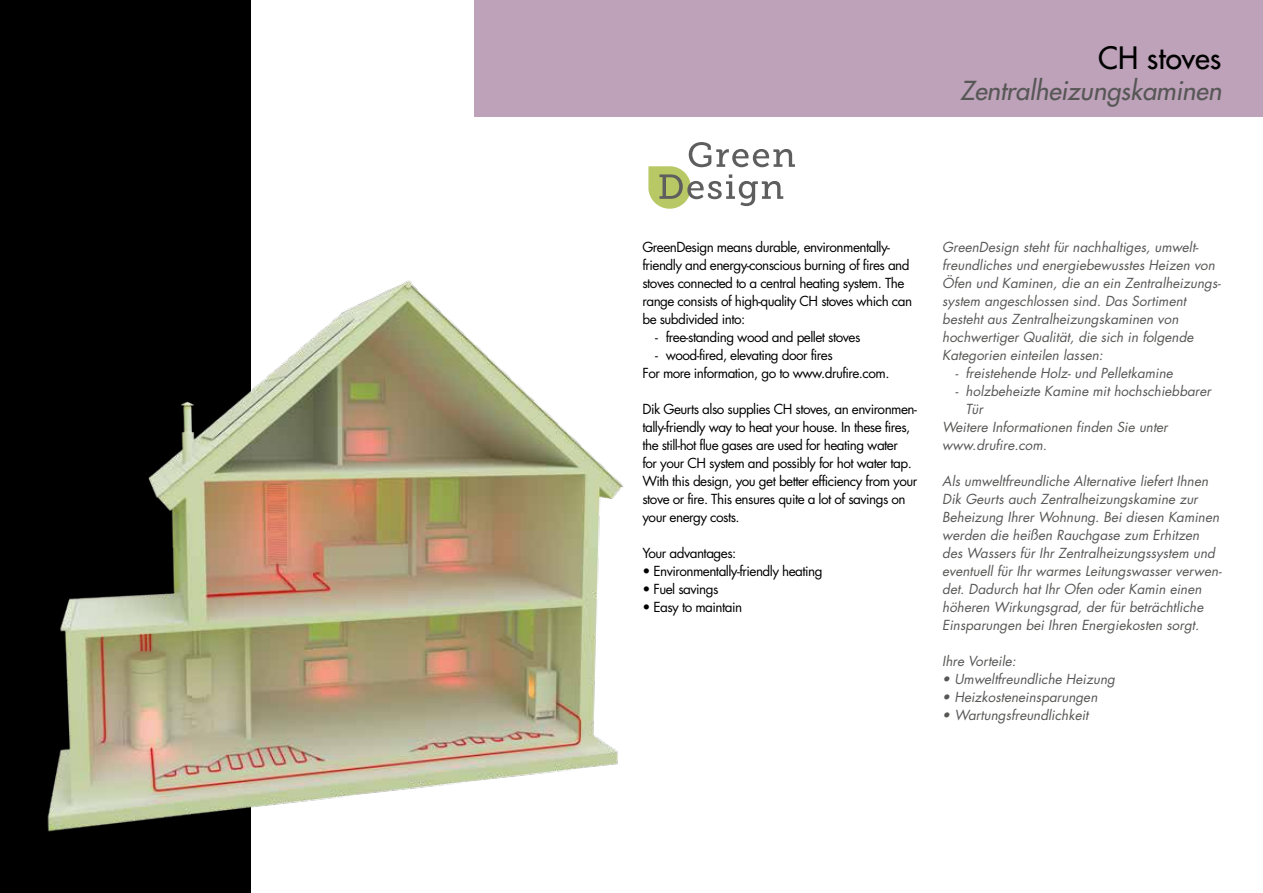
<style>
.page{position:relative;width:1263px;height:893px;background:#fff}
.page>*{position:absolute;margin:0;border:0;box-sizing:border-box;transform-origin:0 0}
.t1{font:500 30px "Futura Std";color:#000}
.t2{font:italic 500 25.5px "Futura Std";color:#575756}
.t3{font:italic 13.5px/18px "Futura Std";color:#575756}
.t4{font:13.5px/18px "Futura Std";letter-spacing:-.04em;color:#000}
</style>
<div class="page">
<div style="left:0;top:0;width:251px;height:893px;background:#000"></div>
<div style="left:474px;top:0;width:789px;height:117px;background:#bda2ba"></div>
<svg style="left:648px;top:142px;width:147px;height:67px"></svg>
<img style="left:47px;top:280px;width:577px;height:552px">
<h1 class="t1" style="left:1098px;top:40px;width:125px">CH stoves</h1>
<h2 class="t2" style="left:960px;top:75px;width:263px">Zentralheizungskaminen</h2>
<p class="t4" style="left:642px;top:238px;width:271px">GreenDesign means durable, environmentally&shy;friendly and energy-conscious burning of fires and stoves connected to a central heating system. The range consists of high-quality CH stoves which can be subdivided into:</p>
<p class="t4" style="left:655px;top:328px;width:207px">- free-standing wood and pellet stoves</p>
<p class="t4" style="left:642px;top:346px;width:249px;text-indent:13px">- wood-fired, elevating door fires<br>For more information, go to www.drufire.com.</p>
<p class="t4" style="left:642px;top:400px;width:276px">Dik Geurts also supplies CH stoves, an environmen&shy;tally-friendly way to heat your house. In these fires, the still-hot flue gases are used for heating water<br>for your CH system and possibly for hot water tap.<br>With this design, you get better efficiency from your stove or fire. This ensures quite a lot of savings on your energy costs.</p>
<p class="t4" style="left:642px;top:544px;width:95px">Your advantages:</p>
<p class="t4" style="left:642px;top:562px;width:182px">• Environmentally-friendly heating</p>
<p class="t4" style="left:642px;top:580px;width:78px">• Fuel savings</p>
<p class="t4" style="left:642px;top:598px;width:101px">• Easy to maintain</p>
<p class="t3" style="left:942px;top:238px;width:280px">GreenDesign steht für nachhaltiges, umwelt&shy;freundliches und energiebewusstes Heizen von Öfen und Kaminen, die an ein Zentralheizungs&shy;system angeschlossen sind. Das Sortiment besteht aus Zentralheizungskaminen von hochwertiger Qualität, die sich in folgende Kategorien einteilen lassen:</p>
<p class="t3" style="left:955px;top:364px;width:219px">- freistehende Holz- und Pelletkamine</p>
<p class="t3" style="left:955px;top:382px;width:258px">- holzbeheizte Kamine mit hochschiebbarer</p>
<p class="t3" style="left:966px;top:400px;width:19px">Tür</p>
<p class="t3" style="left:942px;top:418px;width:227px">Weitere Informationen finden Sie unter</p>
<p class="t3" style="left:942px;top:436px;width:106px">www.drufire.com.</p>
<p class="t3" style="left:942px;top:472px;width:281px">Als umweltfreundliche Alternative liefert Ihnen Dik Geurts auch Zentralheizungskamine zur Beheizung Ihrer Wohnung. Bei diesen Kaminen werden die heißen Rauchgase zum Erhitzen des Wassers für Ihr Zentralheizungssystem und eventuell für Ihr warmes Leitungswasser verwen&shy;det. Dadurch hat Ihr Ofen oder Kamin einen höheren Wirkungsgrad, der für beträchtliche Einsparungen bei Ihren Energiekosten sorgt.</p>
<p class="t3" style="left:942px;top:652px;width:75px">Ihre Vorteile:</p>
<p class="t3" style="left:942px;top:670px;width:174px">• Umweltfreundliche Heizung</p>
<p class="t3" style="left:942px;top:688px;width:157px">• Heizkosteneinsparungen</p>
<p class="t3" style="left:942px;top:706px;width:148px">• Wartungsfreundlichkeit</p>
</div>
